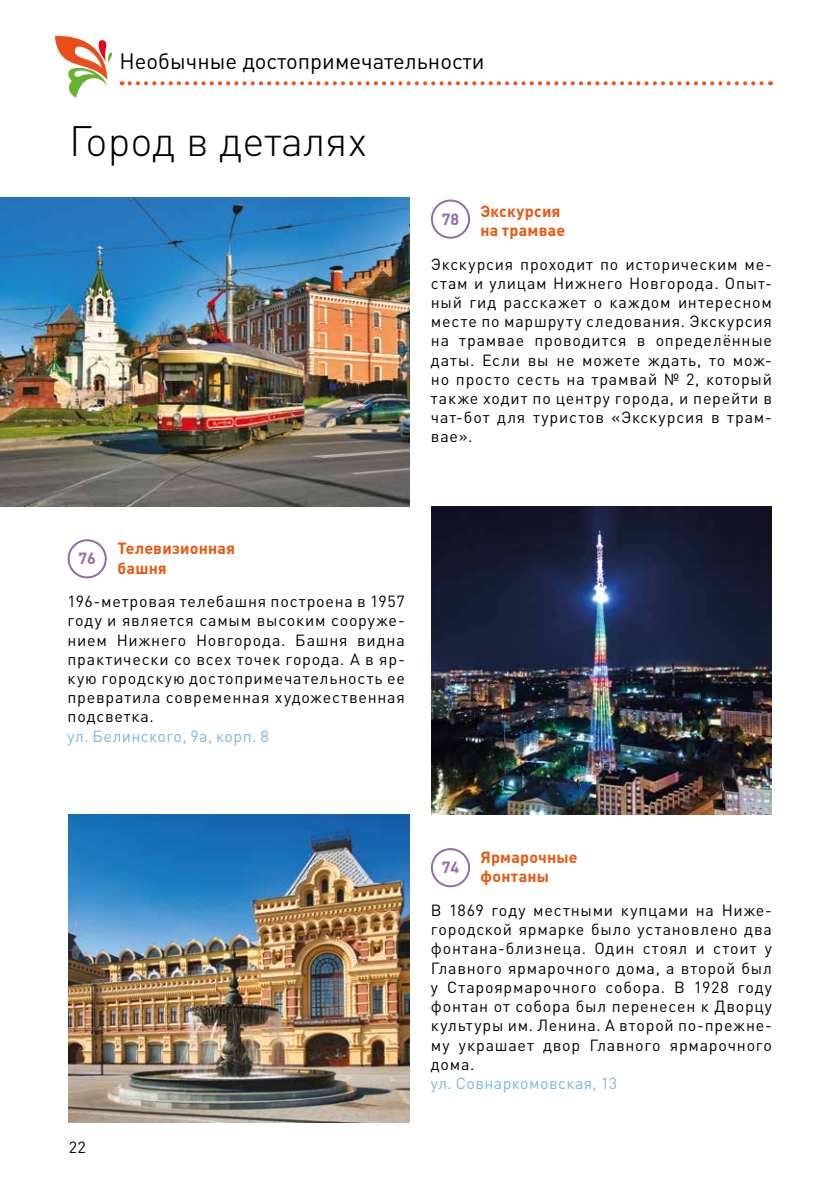
<style>
.page{position:relative;width:840px;height:1191px;background:#fff}
.page>*{position:absolute;margin:0;border:0;box-sizing:border-box;transform-origin:0 0}
.t1{font:300 42px "DIN Pro";color:#000}
.t2{font:22px "DIN Pro";color:#000}
.t3{font:16px/19.2px "DIN Pro";letter-spacing:.05em;color:#000;text-align:justify}
.t4{font:700 16px/19.2px "DIN Pro";letter-spacing:.015em;color:#ea560d}
.t5{font:16px "DIN Pro";letter-spacing:.025em;color:#79b6e4}
.t6{font:700 16px "DIN Pro";color:#946aab}
</style>
<div class="page">
<svg style="left:129px;top:81px;width:641px;height:4px"></svg>
<svg style="left:55px;top:36px;width:58px;height:62px"></svg>
<div style="left:68px;top:539px;width:39px;height:39px;border:2px solid #946aab;border-radius:50%"></div>
<div style="left:430px;top:199px;width:40px;height:40px;border:2px solid #946aab;border-radius:50%"></div>
<div style="left:430px;top:848px;width:40px;height:39px;border:2px solid #946aab;border-radius:50%"></div>
<img style="left:431px;top:506px;width:340px;height:308px">
<img style="left:0;top:197px;width:409px;height:309px">
<img style="left:68px;top:814px;width:341px;height:309px">
<h2 class="t2" style="left:119px;top:46px;width:366px">Необычные достопримечательности</h2>
<h1 class="t1" style="left:69px;top:112px;width:300px">Город в деталях</h1>
<p class="t6" style="left:441px;top:208px;width:19px">78</p>
<p class="t4" style="left:480px;top:201px;width:86px">Экскурсия на трамвае</p>
<p class="t3" style="left:430px;top:253px;width:342px">Экскурсия проходит по историческим ме&shy;стам и улицам Нижнего Новгорода. Опыт&shy;ный гид расскажет о каждом интересном месте по маршруту следования. Экскурсия на трамвае проводится в определённые даты. Если вы не можете ждать, то мож&shy;но просто сесть на трамвай № 2, который также ходит по центру города, и перейти в чат-бот для туристов «Экскурсия в трам&shy;вае».</p>
<p class="t6" style="left:78px;top:547px;width:19px">76</p>
<p class="t4" style="left:117px;top:538px;width:119px">Телевизионная башня</p>
<p class="t3" style="left:68px;top:591px;width:338px">196-метровая телебашня построена в 1957 году и является самым высоким сооруже&shy;нием Нижнего Новгорода. Башня видна практически со всех точек города. А в яр&shy;кую городскую достопримечательность ее превратила современная художественная подсветка.</p>
<p class="t5" style="left:68px;top:725px;width:202px">ул. Белинского, 9а, корп. 8</p>
<p class="t3" style="left:69px;top:1137px;width:19px">22</p>
<p class="t6" style="left:441px;top:856px;width:19px">74</p>
<p class="t4" style="left:480px;top:847px;width:99px">Ярмарочные фонтаны</p>
<p class="t3" style="left:430px;top:900px;width:342px">В 1869 году местными купцами на Ниже&shy;городской ярмарке было установлено два фонтана-близнеца. Один стоял и стоит у Главного ярмарочного дома, а второй был у Староярмарочного собора. В 1928 году фонтан от собора был перенесен к Дворцу культуры им. Ленина. А второй по-прежне&shy;му украшает двор Главного ярмарочного дома.</p>
<p class="t5" style="left:430px;top:1072px;width:188px">ул. Совнаркомовская, 13</p>
</div>
